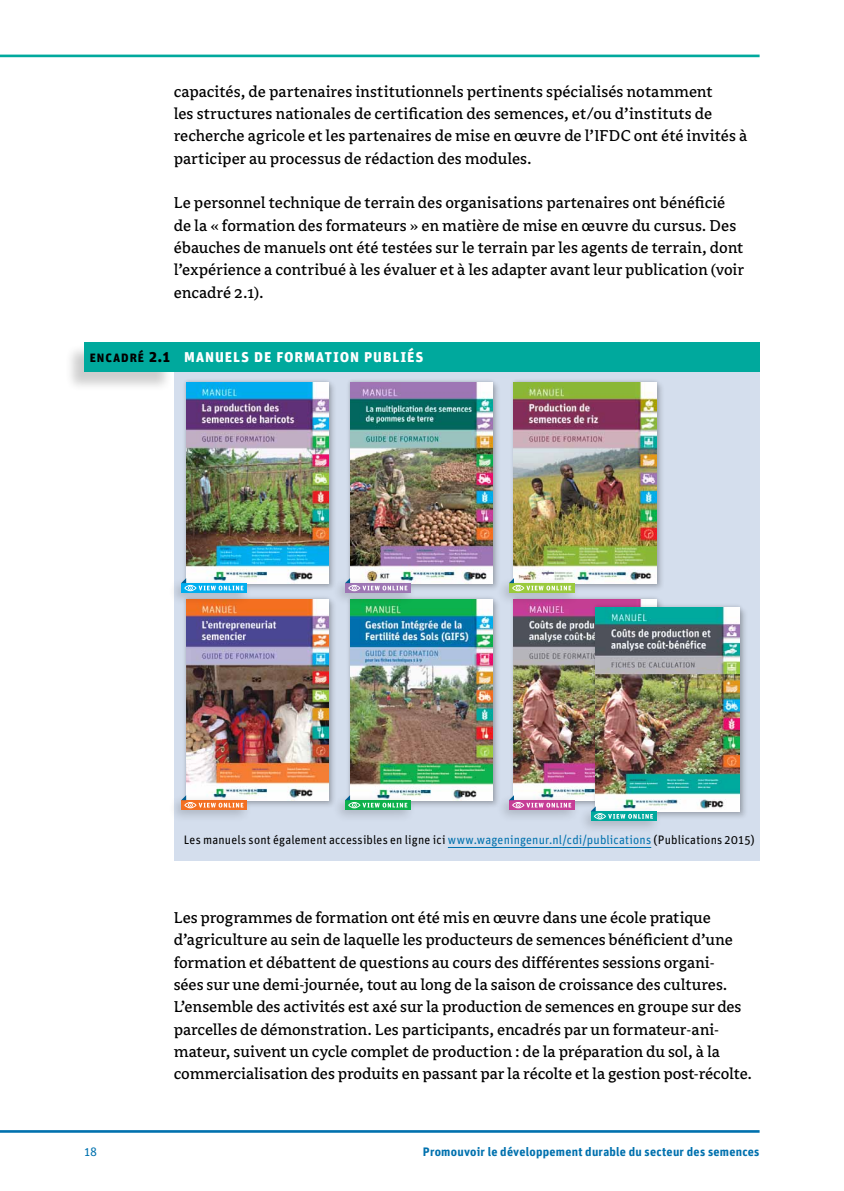
<style>
.page{position:relative;width:844px;height:1191px;background:#fff}
.page>*{position:absolute;margin:0;border:0;box-sizing:border-box;transform-origin:0 0}
.t1{font:17.5px/22.4px "Avance";letter-spacing:-.005em;color:#000}
.t2{font:17.5px "Unit Bold SC";letter-spacing:.01em;color:#fff}
.t3{font:14.88px "Unit Bold SC";letter-spacing:.02em;color:#000}
.t4{font:12.25px "Unit";letter-spacing:.015em;color:#000}
.t5{font:700 12.25px "Unit";letter-spacing:.02em;color:#0071ae}
.t6{font:12.25px "Unit";color:#0071ae}
.s1{font-size:17.5px}
.s2{color:#0071ae}
</style>
<div class="page">
<hr style="left:0;top:55px;width:759px;height:2px;background:#00a99d">
<hr style="left:0;top:1130px;width:759px;height:2px;background:#0071ae">
<div style="left:174px;top:342px;width:585px;height:30px;background:#00a99d"></div>
<div style="left:174px;top:372px;width:585px;height:489px;background:#d4deed"></div>
<hr style="left:448px;top:847px;width:203px;height:1px;background:#0071ae">
<div style="left:64px;top:343px;width:109px;height:49px;background:#000;opacity:.2"></div>
<div style="left:84px;top:342px;width:90px;height:30px;background:#00a99d"></div>
<div style="left:184px;top:597px;width:153px;height:212px;background:#ccd6e4"></div>
<div style="left:182px;top:595px;width:150px;height:209px;background:#000;opacity:.2"></div>
<img style="left:186px;top:599px;width:142px;height:201px">
<div style="left:512px;top:380px;width:152px;height:212px;background:#c9d2e0"></div>
<div style="left:509px;top:378px;width:151px;height:209px;background:#000;opacity:.2"></div>
<img style="left:514px;top:382px;width:142px;height:201px">
<div style="left:348px;top:380px;width:152px;height:212px;background:#c8d1df"></div>
<div style="left:345px;top:378px;width:151px;height:209px;background:#000;opacity:.2"></div>
<img style="left:350px;top:382px;width:142px;height:201px">
<div style="left:509px;top:595px;width:151px;height:209px;background:#000;opacity:.2"></div>
<img style="left:514px;top:599px;width:142px;height:201px">
<div style="left:184px;top:380px;width:153px;height:212px;background:#ccd6e4"></div>
<div style="left:182px;top:378px;width:150px;height:209px;background:#000;opacity:.2"></div>
<img style="left:186px;top:382px;width:142px;height:201px">
<div style="left:348px;top:597px;width:152px;height:212px;background:#c8d1df"></div>
<div style="left:345px;top:595px;width:151px;height:209px;background:#000;opacity:.2"></div>
<img style="left:350px;top:599px;width:142px;height:201px">
<div style="left:593px;top:606px;width:155px;height:214px;background:#000;opacity:.2"></div>
<div style="left:591px;top:603px;width:152px;height:212px;background:#000;opacity:.2"></div>
<img style="left:595px;top:607px;width:144px;height:204px">
<div style="left:168px;top:577px;width:84px;height:29px;background:#000;opacity:.2"></div>
<div style="left:181px;top:583px;width:66px;height:10px;background:#00aeef"></div>
<svg style="left:181px;top:578px;width:62px;height:13px"></svg>
<div style="left:332px;top:577px;width:84px;height:29px;background:#000;opacity:.2"></div>
<div style="left:345px;top:583px;width:65px;height:10px;background:#9e76b4"></div>
<svg style="left:345px;top:578px;width:62px;height:13px"></svg>
<div style="left:495px;top:577px;width:85px;height:29px;background:#000;opacity:.2"></div>
<div style="left:509px;top:583px;width:65px;height:10px;background:#9aca3c"></div>
<svg style="left:509px;top:578px;width:62px;height:13px"></svg>
<div style="left:168px;top:794px;width:84px;height:29px;background:#000;opacity:.2"></div>
<div style="left:181px;top:800px;width:66px;height:10px;background:#f36f21"></div>
<svg style="left:181px;top:795px;width:62px;height:13px"></svg>
<div style="left:332px;top:794px;width:84px;height:29px;background:#000;opacity:.2"></div>
<div style="left:345px;top:800px;width:65px;height:10px;background:#0db14b"></div>
<svg style="left:345px;top:795px;width:62px;height:13px"></svg>
<div style="left:495px;top:794px;width:85px;height:29px;background:#000;opacity:.2"></div>
<div style="left:509px;top:800px;width:65px;height:10px;background:#c63d96"></div>
<svg style="left:509px;top:795px;width:62px;height:13px"></svg>
<div style="left:577px;top:805px;width:85px;height:29px;background:#000;opacity:.2"></div>
<div style="left:590px;top:811px;width:66px;height:10px;background:#00a99d"></div>
<svg style="left:590px;top:806px;width:62px;height:13px"></svg>
<p class="t1" style="left:174px;top:81px;width:575px">capacités, de partenaires institutionnels pertinents spécialisés notamment<br>les structures nationales de certification des semences, et/ou d’instituts de recherche agricole et les partenaires de mise en œuvre de l’IFDC ont été invités à participer au processus de rédaction des modules.</p>
<p class="t1" style="left:174px;top:192px;width:571px">Le personnel technique de terrain des organisations partenaires ont bénéficié de la « formation des formateurs » en matière de mise en œuvre du cursus. Des ébauches de manuels ont été testées sur le terrain par les agents de terrain, dont l’expérience a contribué à les évaluer et à les adapter avant leur publication (voir encadré 2.1).</p>
<p class="t3" style="left:89px;top:348px;width:82px">encadré <span class="s1">2.1</span></p>
<p class="t2" style="left:184px;top:346px;width:242px">manuels de formation publiés</p>
<p class="t4" style="left:184px;top:832px;width:572px">Les manuels sont également accessibles en ligne ici <span class="s2">www.wageningenur.nl/cdi/publications</span> (Publications 2015)</p>
<p class="t1" style="left:174px;top:906px;width:579px">Les programmes de formation ont été mis en œuvre dans une école pratique d’agriculture au sein de laquelle les producteurs de semences bénéficient d’une formation et débattent de questions au cours des différentes sessions organi-<br>sées sur une demi-journée, tout au long de la saison de croissance des cultures.<br>L’ensemble des activités est axé sur la production de semences en groupe sur des parcelles de démonstration. Les participants, encadrés par un formateur-ani&shy;mateur, suivent un cycle complet de production : de la préparation du sol, à la commercialisation des produits en passant par la récolte et la gestion post-récolte.</p>
<p class="t6" style="left:84px;top:1144px;width:14px">18</p>
<p class="t5" style="left:423px;top:1144px;width:338px">Promouvoir le développement durable du secteur des semences</p>
</div>
